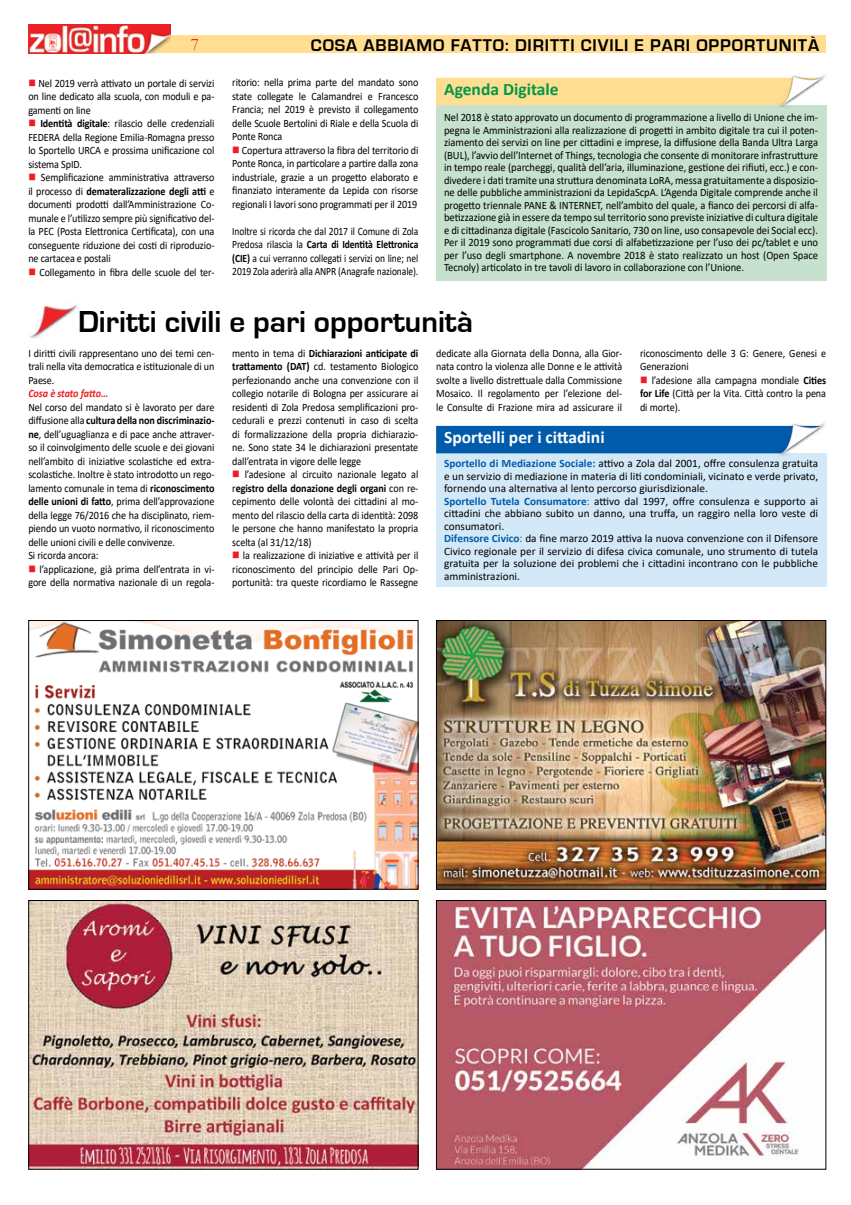
<style>
.page{position:relative;width:851px;height:1205px;background:#fff}
.page>*{position:absolute;margin:0;border:0;box-sizing:border-box;transform-origin:0 0}
.t1{font:700 31.25px "Eurostile";color:#000}
.t2{font:700 17.5px "Eurostile";letter-spacing:.05em;color:#000}
.t3{font:700 17.5px "Calibri";color:#fff}
.t4{font:700 17.5px "Calibri";color:#00984a}
.t5{font:17.5px "Garamond";color:#ed1d24}
.t6{font:11.25px/13.5px "Calibri";letter-spacing:-.005em;color:#000;text-align:justify;scale:.9 1}
.t7{font:11.25px/12.5px "Calibri";letter-spacing:-.005em;color:#000;text-align:justify;scale:.94 1}
.t8{font:11.25px/12.5px "Calibri";letter-spacing:-.005em;color:#000}
.t9{font:11.25px/13.5px "Calibri";letter-spacing:-.005em;color:#000;text-align:justify;scale:.85 1}
.t10{font:italic 700 11.25px "Calibri";letter-spacing:-.005em;color:#ed1d24;scale:.9 1}
.s1{color:#ed1d24}
.s2{font-weight:700}
.s3{font-weight:700;color:#005baa}
.s4{color:#005baa}
</style>
<div class="page">
<div style="left:28px;top:35px;width:798px;height:18px;background:#ffdd91"></div>
<img style="left:28px;top:25px;width:142px;height:28px">
<img style="left:438px;top:622px;width:386px;height:265px">
<div style="left:436px;top:620px;width:390px;height:269px;border:1px solid #000"></div>
<img style="left:30px;top:622px;width:386px;height:265px">
<div style="left:28px;top:620px;width:390px;height:269px;border:1px solid #000"></div>
<img style="left:30px;top:902px;width:386px;height:265px">
<div style="left:28px;top:900px;width:390px;height:269px;border:1px solid #000"></div>
<img style="left:438px;top:902px;width:386px;height:265px">
<div style="left:436px;top:900px;width:390px;height:269px;border:1px solid #000"></div>
<img style="left:30px;top:304px;width:48px;height:35px">
<div style="left:436px;top:453px;width:390px;height:133px;background:#d4e9f8"></div>
<div style="left:436px;top:426px;width:340px;height:27px;background:#005baa"></div>
<img style="left:776px;top:421px;width:50px;height:35px">
<div style="left:436px;top:105px;width:390px;height:176px;background:#c6e1ce"></div>
<div style="left:436px;top:78px;width:340px;height:27px;background:#ffdd91"></div>
<img style="left:776px;top:73px;width:50px;height:35px">
<h2 class="t5" style="left:191px;top:33px;width:10px">7</h2>
<h2 class="t2" style="left:311px;top:35px;width:509px">COSA ABBIAMO FATTO: DIRITTI CIVILI E PARI OPPORTUNITÀ</h2>
<p class="t6" style="left:28px;top:76px;width:208px"><span class="s1">■</span> Nel 2019 verrà attivato un portale di servizi on line dedicato alla scuola, con moduli e pa&shy;gamenti on line</p>
<p class="t6" style="left:28px;top:116px;width:208px"><span class="s1">■</span> <span class="s2">Identità digitale</span>: rilascio delle credenziali FEDERA della Regione Emilia-Romagna presso lo Sportello URCA e prossima unificazione col sistema SpID.</p>
<p class="t6" style="left:28px;top:170px;width:208px"><span class="s1">■</span> Semplificazione amministrativa attraverso il processo di <span class="s2">demateralizzazione degli atti</span> e documenti prodotti dall’Amministrazione Co&shy;munale e l’utilizzo sempre più significativo del&shy;la PEC (Posta Elettronica Certificata), con una conseguente riduzione dei costi di riproduzio&shy;ne cartacea e postali</p>
<p class="t6" style="left:28px;top:265px;width:208px"><span class="s1">■</span> Collegamento in fibra delle scuole del ter-</p>
<p class="t6" style="left:232px;top:76px;width:208px">ritorio: nella prima parte del mandato sono state collegate le Calamandrei e Francesco Francia; nel 2019 è previsto il collegamento delle Scuole Bertolini di Riale e della Scuola di Ponte Ronca</p>
<p class="t6" style="left:232px;top:143px;width:208px"><span class="s1">■</span> Copertura attraverso la fibra del territorio di Ponte Ronca, in particolare a partire dalla zona industriale, grazie a un progetto elaborato e finanziato interamente da Lepida con risorse regionali I lavori sono programmati per il 2019</p>
<p class="t9" style="left:232px;top:224px;width:220px">Inoltre si ricorda che dal 2017 il Comune di Zola Predosa rilascia la <span class="s2">Carta di Identità Elettronica (CIE)</span> a cui verranno collegati i servizi on line; nel 2019 Zola aderirà alla ANPR (Anagrafe nazionale).</p>
<h2 class="t4" style="left:444px;top:77px;width:116px">Agenda Digitale</h2>
<p class="t7" style="left:444px;top:111px;width:399px">Nel 2018 è stato approvato un documento di programmazione a livello di Unione che im&shy;pegna le Amministrazioni alla realizzazione di progetti in ambito digitale tra cui il poten&shy;ziamento dei servizi on line per cittadini e imprese, la diffusione della Banda Ultra Larga (BUL), l’avvio dell’Internet of Things, tecnologia che consente di monitorare infrastrutture in tempo reale (parcheggi, qualità dell’aria, illuminazione, gestione dei rifiuti, ecc.) e con&shy;divedere i dati tramite una struttura denominata LoRA, messa gratuitamente a disposizio&shy;ne delle pubbliche amministrazioni da LepidaScpA. L’Agenda Digitale comprende anche il progetto triennale PANE &amp; INTERNET, nell’ambito del quale, a fianco dei percorsi di alfa&shy;betizzazione già in essere da tempo sul territorio sono previste iniziative di cultura digitale e di cittadinanza digitale (Fascicolo Sanitario, 730 on line, uso consapevole dei Social ecc).<br>Per il 2019 sono programmati due corsi di alfabetizzazione per l’uso dei pc/tablet e uno per l’uso degli smartphone. A novembre 2018 è stato realizzato un host (Open Space Tecnoly) articolato in tre tavoli di lavoro in collaborazione con l’Unione.</p>
<h1 class="t1" style="left:78px;top:304px;width:396px">Diritti civili e pari opportunità</h1>
<p class="t6" style="left:28px;top:346px;width:208px">I diritti civili rappresentano uno dei temi cen&shy;trali nella vita democratica e istituzionale di un Paese.</p>
<p class="t10" style="left:28px;top:385px;width:90px">Cosa è stato fatto…</p>
<p class="t6" style="left:28px;top:400px;width:208px;text-align:left">Nel corso del mandato si è lavorato per dare diffusione alla <span class="s2">cultura della non discriminazio&shy;ne</span>, dell’uguaglianza e di pace anche attraver&shy;so il coinvolgimento delle scuole e dei giovani nell’ambito di iniziative scolastiche ed extra&shy;scolastiche. Inoltre è stato introdotto un rego&shy;lamento comunale in tema di <span class="s2">riconoscimento delle unioni di fatto</span>, prima dell’approvazione della legge 76/2016 che ha disciplinato, riem&shy;piendo un vuoto normativo, il riconoscimento delle unioni civili e delle convivenze.<br>Si ricorda ancora:</p>
<p class="t6" style="left:28px;top:562px;width:208px"><span class="s1">■</span> l’applicazione, già prima dell’entrata in vi&shy;gore della normativa nazionale di un regola-</p>
<p class="t6" style="left:232px;top:346px;width:208px">mento in tema di <span class="s2">Dichiarazioni anticipate di trattamento (DAT)</span> cd. testamento Biologico perfezionando anche una convenzione con il collegio notarile di Bologna per assicurare ai residenti di Zola Predosa semplificazioni pro&shy;cedurali e prezzi contenuti in caso di scelta di formalizzazione della propria dichiarazio&shy;ne. Sono state 34 le dichiarazioni presentate dall’entrata in vigore delle legge</p>
<p class="t6" style="left:232px;top:467px;width:208px"><span class="s1">■</span> l’adesione al circuito nazionale legato al r<span class="s2">egistro della donazione degli organi</span> con re&shy;cepimento delle volontà dei cittadini al mo&shy;mento del rilascio della carta di identità: 2098 le persone che hanno manifestato la propria scelta (al 31/12/18)</p>
<p class="t6" style="left:232px;top:548px;width:208px"><span class="s1">■</span> la realizzazione di iniziative e attività per il riconoscimento del principio delle Pari Op&shy;portunità: tra queste ricordiamo le Rassegne</p>
<p class="t6" style="left:436px;top:346px;width:208px">dedicate alla Giornata della Donna, alla Gior&shy;nata contro la violenza alle Donne e le attività svolte a livello distrettuale dalla Commissione Mosaico. Il regolamento per l’elezione del&shy;le Consulte di Frazione mira ad assicurare il</p>
<p class="t6" style="left:640px;top:346px;width:208px">riconoscimento delle 3 G: Genere, Genesi e<br>Generazioni</p>
<p class="t6" style="left:640px;top:373px;width:208px"><span class="s1">■</span> l’adesione alla campagna mondiale <span class="s2">Cities for Life</span> (Città per la Vita. Città contro la pena di morte).</p>
<h2 class="t3" style="left:444px;top:425px;width:162px">Sportelli per i cittadini</h2>
<p class="t8" style="left:444px;top:457px;width:375px"><span class="s3">Sportello di Mediazione Sociale:</span> attivo a Zola dal 2001, offre consulenza gratuita e un servizio di mediazione in materia di liti condominiali, vicinato e verde privato, fornendo una alternativa al lento percorso giurisdizionale.<br><span class="s3">Sportello Tutela Consumatore</span><span class="s4">:</span> attivo dal 1997, offre consulenza e supporto ai cittadini che abbiano subito un danno, una truffa, un raggiro nella loro veste di consumatori.<br><span class="s3">Difensore Civico</span><span class="s4">:</span> da fine marzo 2019 attiva la nuova convenzione con il Difensore Civico regionale per il servizio di difesa civica comunale, uno strumento di tutela gratuita per la soluzione dei problemi che i cittadini incontrano con le pubbliche amministrazioni.</p>
</div>
